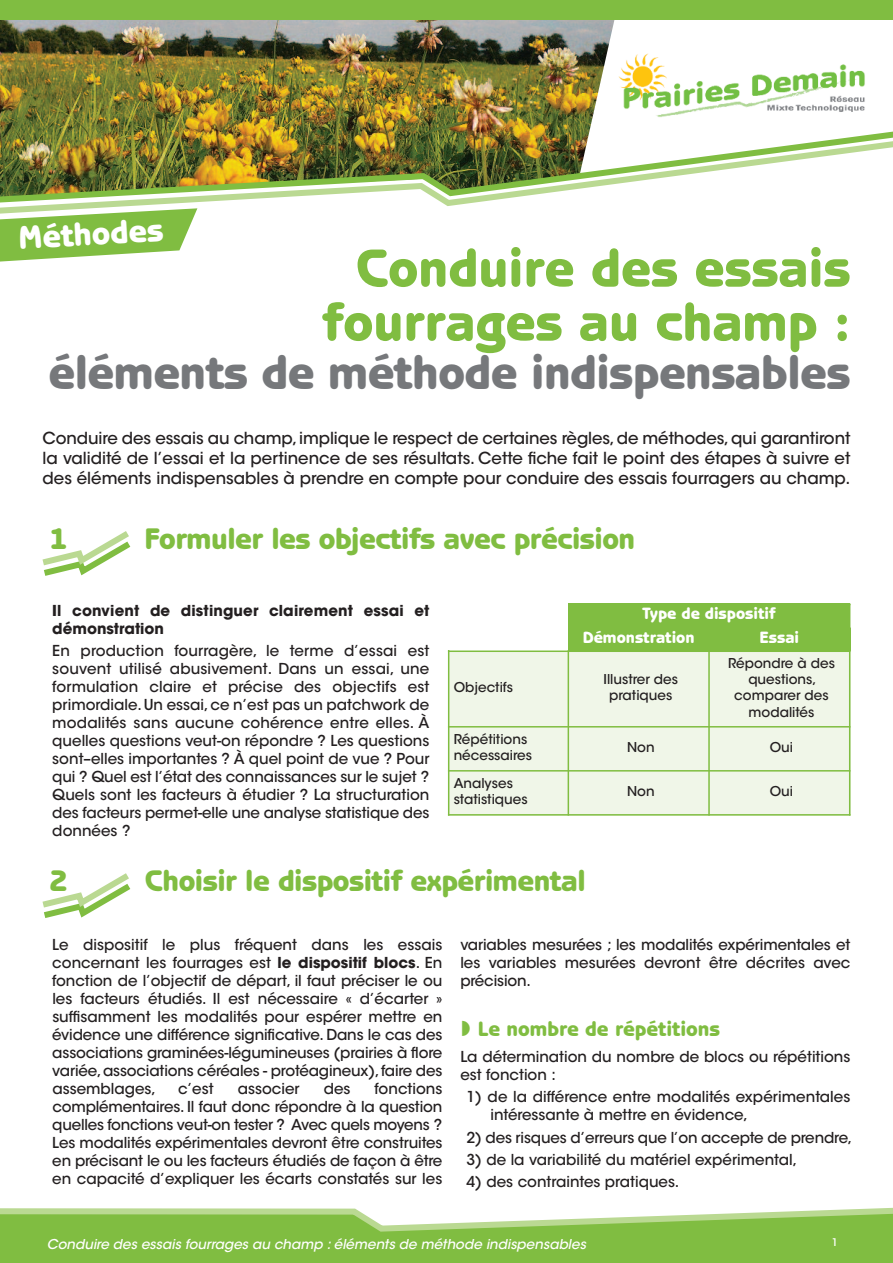
<style>
.page{position:relative;width:893px;height:1263px;background:#fff}
.page>*{position:absolute;margin:0;border:0;box-sizing:border-box;transform-origin:0 0}
.t1{font:800 54px/54px "Benguiat Gothic Std";color:#80bd41;text-align:right}
.t2{font:800 48px "Benguiat Gothic Std";letter-spacing:-.01em;color:#76787b}
.t3{font:800 33px "Benguiat Gothic Std";color:#fff}
.t4{font:800 30px "Benguiat Gothic Std";letter-spacing:-.015em;color:#80bd41}
.t5{font:800 21px "Benguiat Gothic Std";color:#80bd41}
.t6{font:500 16.5px/19.8px "ITC Avant Garde Std";color:#231f20;text-align:justify}
.t7{font:800 16.5px/23.4px "Benguiat Gothic Std";color:#fff}
.t8{font:500 15px/18px "ITC Avant Garde Std";color:#231f20;text-align:justify}
.t9{font:700 15px/18px "ITC Avant Garde Std";letter-spacing:.01em;color:#231f20}
.t10{font:500 13.5px/16.2px "ITC Avant Garde Std";color:#231f20;text-align:center}
.t11{font:italic 500 13.5px "ITC Avant Garde Std";color:#fff}
.t12{font:500 10.5px "ITC Avant Garde Std";color:#fff}
.s1{font-weight:700}
</style>
<div class="page">
<svg style="left:0;top:219px;width:193px;height:43px"></svg>
<svg style="left:0;top:207px;width:198px;height:12px"></svg>
<img style="left:0;top:19px;width:617px;height:99px">
<img style="left:612px;top:50px;width:253px;height:68px">
<img style="left:0;top:118px;width:893px;height:89px">
<div style="left:0;top:0;width:893px;height:19px;background:#80bd41"></div>
<div style="left:0;top:1235px;width:893px;height:28px;background:#80bd41"></div>
<svg style="left:0;top:1207px;width:893px;height:28px"></svg>
<svg style="left:42px;top:531px;width:89px;height:45px"></svg>
<div style="left:568px;top:604px;width:282px;height:24px;background:#80bd41"></div>
<div style="left:568px;top:628px;width:141px;height:23px;background:#80bd41"></div>
<div style="left:709px;top:628px;width:141px;height:23px;background:#80bd41"></div>
<div style="left:448px;top:651px;width:120px;height:76px;background:#f0f6e8"></div>
<div style="left:568px;top:651px;width:141px;height:76px;background:#f0f6e8"></div>
<div style="left:709px;top:651px;width:141px;height:76px;background:#f0f6e8"></div>
<div style="left:448px;top:727px;width:120px;height:44px;background:#f0f6e8"></div>
<div style="left:568px;top:727px;width:141px;height:44px;background:#f0f6e8"></div>
<div style="left:709px;top:727px;width:141px;height:44px;background:#f0f6e8"></div>
<div style="left:448px;top:771px;width:120px;height:44px;background:#f0f6e8"></div>
<div style="left:568px;top:771px;width:141px;height:44px;background:#f0f6e8"></div>
<div style="left:709px;top:771px;width:141px;height:44px;background:#f0f6e8"></div>
<hr style="left:448px;top:604px;width:1px;height:211px;background:#80bd41">
<hr style="left:568px;top:604px;width:1px;height:211px;background:#80bd41">
<hr style="left:708px;top:627px;width:2px;height:188px;background:#80bd41">
<hr style="left:849px;top:604px;width:1px;height:211px;background:#80bd41">
<hr style="left:448px;top:604px;width:402px;height:1px;background:#80bd41">
<hr style="left:448px;top:627px;width:402px;height:2px;background:#80bd41">
<hr style="left:448px;top:650px;width:402px;height:2px;background:#80bd41">
<hr style="left:448px;top:726px;width:402px;height:1px;background:#80bd41">
<hr style="left:448px;top:770px;width:402px;height:1px;background:#80bd41">
<hr style="left:448px;top:814px;width:402px;height:1px;background:#80bd41">
<div style="left:442px;top:590px;width:125px;height:60px;background:#fff"></div>
<svg style="left:42px;top:873px;width:89px;height:45px"></svg>
<h3 class="t3" style="left:18px;top:226px;width:146px;rotate:-3deg">Méthodes</h3>
<h1 class="t1" style="left:322px;top:246px;width:530px">Conduire des essais fourrages au champ :</h1>
<h2 class="t2" style="left:49px;top:355px;width:803px">éléments de méthode indispensables</h2>
<p class="t6" style="left:43px;top:430px;width:809px">Conduire des essais au champ,implique le respect de certaines règles,de méthodes,qui garantiront la validité de l’essai et la pertinence de ses résultats. Cette fiche fait le point des étapes à suivre et des éléments indispensables à prendre en compte pour conduire des essais fourragers au champ.</p>
<h3 class="t4" style="left:49px;top:528px;width:20px">1</h3>
<h3 class="t4" style="left:145px;top:528px;width:492px">Formuler les objectifs avec précision</h3>
<p class="t9" style="left:52px;top:602px;width:379px">Il convient de distinguer clairement essai et démonstration</p>
<p class="t8" style="left:52px;top:643px;width:379px">En production fourragère, le terme d’essai est souvent utilisé abusivement. Dans un essai, une formulation claire et précise des objectifs est primordiale.Un essai,ce n’est pas un patchwork de modalités sans aucune cohérence entre elles. À quelles questions veut-on répondre ? Les questions sont–elles importantes ? À quel point de vue ? Pour qui ? Quel est l’état des connaissances sur le sujet ?<br>Quels sont les facteurs à étudier ? La structuration des facteurs permet-elle une analyse statistique des données ?</p>
<p class="t7" style="left:583px;top:603px;width:194px;text-indent:60px">Type de dispositif<br>Démonstration</p>
<p class="t7" style="left:760px;top:627px;width:41px">Essai</p>
<p class="t10" style="left:454px;top:680px;width:61px">Objectifs</p>
<p class="t10" style="left:603px;top:672px;width:76px">Illustrer des pratiques</p>
<p class="t10" style="left:728px;top:656px;width:108px">Répondre à des questions, comparer des modalités</p>
<p class="t10" style="left:454px;top:732px;width:80px;text-align:left">Répétitions nécessaires</p>
<p class="t10" style="left:627px;top:740px;width:29px">Non</p>
<p class="t10" style="left:770px;top:740px;width:25px">Oui</p>
<p class="t10" style="left:454px;top:776px;width:75px;text-align:left">Analyses statistiques</p>
<p class="t10" style="left:627px;top:784px;width:29px">Non</p>
<p class="t10" style="left:770px;top:784px;width:25px">Oui</p>
<h3 class="t4" style="left:49px;top:870px;width:20px">2</h3>
<h3 class="t4" style="left:145px;top:870px;width:443px">Choisir le dispositif expérimental</h3>
<p class="t8" style="left:52px;top:937px;width:392px">Le dispositif le plus fréquent dans les essais concernant les fourrages est <span class="s1">le dispositif blocs</span>. En fonction de l’objectif de départ, il faut préciser le ou les facteurs étudiés. Il est nécessaire « d’écarter » suffisamment les modalités pour espérer mettre en évidence une différence significative. Dans le cas des associations graminées-légumineuses (prairies à flore variée,associations céréales - protéagineux),faire des assemblages,</p>
<p class="t8" style="left:52px;top:1081px;width:392px;text-indent:322px">fonctions complémentaires. Il faut donc répondre à la question quelles fonctions veut-on tester ? Avec quels moyens ?<br>Les modalités expérimentales devront être construites en précisant le ou les facteurs étudiés de façon à être en capacité d’expliquer les écarts constatés sur les</p>
<p class="t8" style="left:178px;top:1081px;width:37px">c’est</p>
<p class="t8" style="left:238px;top:1081px;width:63px">associer</p>
<p class="t8" style="left:324px;top:1081px;width:28px">des</p>
<p class="t8" style="left:460px;top:937px;width:392px">variables mesurées ; les modalités expérimentales et les variables mesurées devront être décrites avec précision.</p>
<h3 class="t5" style="left:478px;top:1021px;width:244px">Le nombre de répétitions</h3>
<p class="t8" style="left:460px;top:1049px;width:392px">La détermination du nombre de blocs ou répétitions est fonction :</p>
<p class="t8" style="left:490px;top:1089px;width:362px;text-indent:-24px">1) de la différence entre modalités expérimentales intéressante à mettre en évidence,</p>
<p class="t8" style="left:466px;top:1129px;width:387px">2) des risques d’erreurs que l’on accepte de prendre,</p>
<p class="t8" style="left:466px;top:1152px;width:332px">3) de la variabilité du matériel expérimental,</p>
<p class="t8" style="left:466px;top:1174px;width:214px">4) des contraintes pratiques.</p>
<p class="t11" style="left:47px;top:1238px;width:541px">Conduire des essais fourrages au champ : éléments de méthode indispensables</p>
<p class="t12" style="left:832px;top:1238px;width:8px">1</p>
</div>
